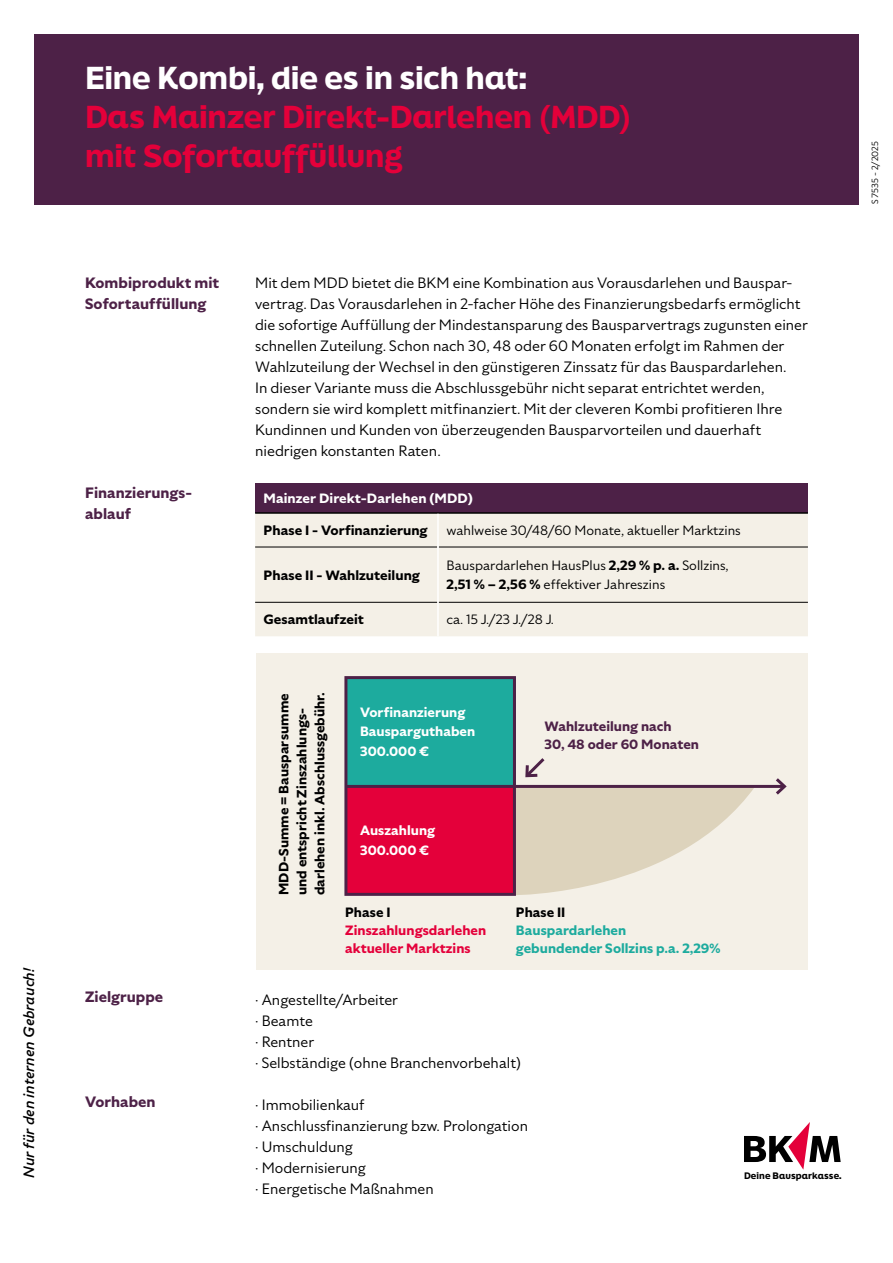
<style>
.page{position:relative;width:893px;height:1263px;background:#fff}
.page>*{position:absolute;margin:0;border:0;box-sizing:border-box;transform-origin:0 0}
.t1{font:900 30px/39px "Final Six";letter-spacing:-.005em;color:#e4003a}
.t2{font:900 30px "Final Six";letter-spacing:-.01em;color:#fff}
.t3{font:15px/21px "Specter";color:#000}
.t4{font:700 15px "Specter";color:#4d2147}
.t5{font:italic 500 15px "Specter";color:#000}
.t6{font:700 13.5px/18px "Specter";color:#000}
.t7{font:13.5px "Specter";color:#000}
.t8{font:700 13.5px "Specter";color:#fff}
.t9{font:700 13.5px "Specter";color:#1dab9e}
.t10{font:700 13.5px "Specter";color:#e4003a}
.t11{font:700 13.5px/18px "Specter";color:#4d2147}
.t12{font:9px "Specter";color:#000}
.t13{font:900 8.85px "Final Six";letter-spacing:.01em;color:#000}
.s1{font-weight:700}
</style>
<div class="page">
<div style="left:34px;top:34px;width:825px;height:170px;background:#4d2147"></div>
<svg style="left:744px;top:1122px;width:97px;height:47px"></svg>
<div style="left:255px;top:483px;width:553px;height:30px;background:#4d2147"></div>
<div style="left:255px;top:514px;width:553px;height:122px;background:#f4f0e7"></div>
<hr style="left:255px;top:602px;width:182px;height:1px;background:#000">
<hr style="left:439px;top:602px;width:369px;height:1px;background:#000">
<hr style="left:255px;top:547px;width:182px;height:1px;background:#000">
<hr style="left:439px;top:547px;width:369px;height:1px;background:#000">
<hr style="left:255px;top:512px;width:183px;height:2px;background:#000">
<hr style="left:438px;top:512px;width:370px;height:2px;background:#000">
<hr style="left:437px;top:514px;width:2px;height:33px;background:#fff">
<hr style="left:437px;top:547px;width:2px;height:55px;background:#fff">
<hr style="left:437px;top:602px;width:2px;height:34px;background:#fff">
<div style="left:256px;top:653px;width:551px;height:316px;background:#f4f0e7"></div>
<div style="left:345px;top:677px;width:170px;height:108px;background:#1dab9e"></div>
<div style="left:345px;top:786px;width:170px;height:109px;background:#e4003a"></div>
<svg style="left:516px;top:788px;width:238px;height:107px"></svg>
<hr style="left:345px;top:785px;width:439px;height:3px;background:#4d2147">
<svg style="left:773px;top:778px;width:14px;height:17px"></svg>
<div style="left:344px;top:676px;width:172px;height:220px;border:3px solid #4d2147"></div>
<svg style="left:525px;top:758px;width:20px;height:20px"></svg>
<p class="t5" style="left:19px;top:1178px;width:212px;rotate:-90deg">Nur für den internen Gebrauch!</p>
<p class="t2" style="left:85px;top:56px;width:444px">Eine Kombi, die es in sich hat:</p>
<p class="t1" style="left:85px;top:96px;width:548px">Das Mainzer Direkt-Darlehen (MDD) mit Sofortauffüllung</p>
<p class="t4" style="left:85px;top:272px;width:136px">Kombiprodukt mit</p>
<p class="t4" style="left:85px;top:293px;width:123px">Sofortauffüllung</p>
<p class="t4" style="left:85px;top:482px;width:109px">Finanzierungs-</p>
<p class="t4" style="left:85px;top:503px;width:48px">ablauf</p>
<p class="t4" style="left:85px;top:986px;width:80px">Zielgruppe</p>
<p class="t4" style="left:85px;top:1091px;width:72px">Vorhaben</p>
<p class="t3" style="left:255px;top:272px;width:554px">Mit dem MDD bietet die BKM eine Kombination aus Vorausdarlehen und Bauspar&shy;vertrag. Das Vorausdarlehen in 2-facher Höhe des Finanzierungsbedarfs ermöglicht die sofortige Auffüllung der Mindestansparung des Bausparvertrags zugunsten einer schnellen Zuteilung. Schon nach 30, 48 oder 60 Monaten erfolgt im Rahmen der Wahlzuteilung der Wechsel in den günstigeren Zinssatz für das Bauspardarlehen.</p>
<p class="t3" style="left:255px;top:377px;width:511px">In dieser Variante muss die Abschlussgebühr nicht separat entrichtet werden,</p>
<p class="t3" style="left:255px;top:398px;width:529px">sondern sie wird komplett mitfinanziert. Mit der cleveren Kombi profitieren Ihre<br>Kundinnen und Kunden von überzeugenden Bausparvorteilen und dauerhaft</p>
<p class="t3" style="left:255px;top:440px;width:187px">niedrigen konstanten Raten.</p>
<p class="t8" style="left:264px;top:489px;width:211px">Mainzer Direkt-Darlehen (MDD)</p>
<p class="t6" style="left:264px;top:521px;width:166px">Phase I - Vorfinanzierung</p>
<p class="t7" style="left:446px;top:521px;width:296px">wahlweise 30/48/60 Monate, aktueller Marktzins</p>
<p class="t6" style="left:264px;top:566px;width:158px">Phase II - Wahlzuteilung</p>
<p class="t7" style="left:446px;top:556px;width:284px">Bauspardarlehen HausPlus <span class="s1">2,29 % p. a.</span> Sollzins,</p>
<p class="t7" style="left:446px;top:576px;width:220px"><span class="s1">2,51 % – 2,56 %</span> effektiver Jahreszins</p>
<p class="t6" style="left:264px;top:611px;width:102px">Gesamtlaufzeit</p>
<p class="t7" style="left:446px;top:611px;width:109px">ca. 15 J./23 J./28 J.</p>
<p class="t6" style="left:275px;top:895px;width:203px;rotate:-90deg">MDD-Summe = Bausparsumme und entspricht Zinszahlungs-</p>
<p class="t6" style="left:311px;top:895px;width:204px;rotate:-90deg">darlehen inkl. Abschlussgebühr.</p>
<p class="t8" style="left:360px;top:703px;width:107px">Vorfinanzierung</p>
<p class="t8" style="left:360px;top:723px;width:117px">Bausparguthaben</p>
<p class="t8" style="left:360px;top:742px;width:71px">300.000 €</p>
<p class="t8" style="left:360px;top:822px;width:77px">Auszahlung</p>
<p class="t8" style="left:360px;top:841px;width:71px">300.000 €</p>
<p class="t6" style="left:345px;top:903px;width:47px">Phase I</p>
<p class="t10" style="left:345px;top:921px;width:143px">Zinszahlungsdarlehen</p>
<p class="t10" style="left:345px;top:939px;width:127px">aktueller Marktzins</p>
<p class="t11" style="left:544px;top:717px;width:156px">Wahlzuteilung nach<br>30, 48 oder 60 Monaten</p>
<p class="t6" style="left:516px;top:903px;width:51px">Phase II</p>
<p class="t9" style="left:516px;top:921px;width:112px">Bauspardarlehen</p>
<p class="t9" style="left:516px;top:939px;width:206px">gebundender Sollzins p.a. 2,29%</p>
<p class="t3" style="left:255px;top:989px;width:144px">· Angestellte/Arbeiter</p>
<p class="t3" style="left:255px;top:1010px;width:60px">· Beamte</p>
<p class="t3" style="left:255px;top:1031px;width:61px">· Rentner</p>
<p class="t3" style="left:255px;top:1052px;width:267px">· Selbständige (ohne Branchenvorbehalt)</p>
<p class="t3" style="left:255px;top:1094px;width:111px">· Immobilienkauf</p>
<p class="t3" style="left:255px;top:1115px;width:274px">· Anschlussfinanzierung bzw. Prolongation</p>
<p class="t3" style="left:255px;top:1136px;width:99px">· Umschuldung</p>
<p class="t3" style="left:255px;top:1157px;width:112px">· Modernisierung</p>
<p class="t3" style="left:255px;top:1178px;width:180px">· Energetische Maßnahmen</p>
<p class="t13" style="left:744px;top:1169px;width:99px">Deine Bausparkasse.</p>
<p class="t12" style="left:869px;top:204px;width:64px;rotate:-90deg">S 7535 - 2/2025</p>
</div>
